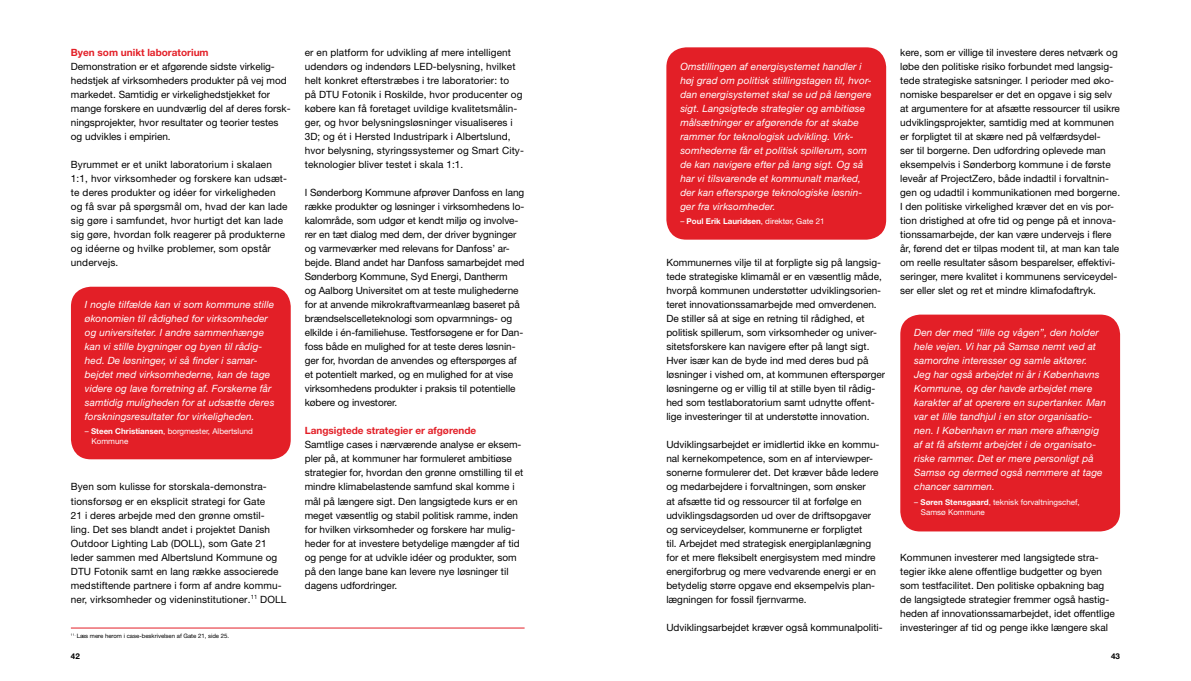
<style>
.page{position:relative;width:1191px;height:681px;background:#fff}
.page>*{position:absolute;margin:0;border:0;box-sizing:border-box;transform-origin:0 0}
.t1{font:10px/14px "Helvetica Neue LT";color:#000}
.t2{font:italic 10px/14px "Helvetica Neue LT";letter-spacing:.01em;color:#fff}
.t3{font:700 10px "Helvetica Neue LT";color:#e31f27}
.t4{font:8px/10px "Helvetica Neue LT";color:#fff}
.t5{font:700 8px "Helvetica Neue LT";color:#000}
.t6{font:6px "Helvetica Neue LT";color:#000}
.s1{font-weight:700}
</style>
<div class="page">
<div style="left:900px;top:314px;width:220px;height:217px;background:#e31f27;border-radius:20px"></div>
<div style="left:666px;top:47px;width:220px;height:192px;background:#e31f27;border-radius:20px"></div>
<div style="left:71px;top:286px;width:220px;height:173px;background:#e31f27;border-radius:20px"></div>
<hr style="left:71px;top:627px;width:453px;height:1px;background:#e31f27">
<p class="t3" style="left:71px;top:46px;width:139px">Byen som unikt laboratorium</p>
<p class="t1" style="left:71px;top:59px;width:221px">Demonstration er et afgørende sidste virkelig&shy;hedstjek af virksomheders produkter på vej mod markedet. Samtidig er virkelighedstjekket for mange forskere en uundværlig del af deres forsk&shy;ningsprojekter, hvor resultater og teorier testes og udvikles i empirien.</p>
<p class="t1" style="left:71px;top:157px;width:218px">Byrummet er et unikt laboratorium i skalaen 1:1, hvor virksomheder og forskere kan udsæt&shy;te deres produkter og idéer for virkeligheden og få svar på spørgsmål om, hvad der kan lade sig gøre i samfundet, hvor hurtigt det kan lade sig gøre, hvordan folk reagerer på produkterne og idéerne og hvilke problemer, som opstår undervejs.</p>
<p class="t2" style="left:85px;top:297px;width:191px">I nogle tilfælde kan vi som kommune stille økonomien til rådighed for virksomheder og universiteter. I andre sammenhænge kan vi stille bygninger og byen til rådig&shy;hed. De løsninger, vi så finder i samar&shy;bejdet med virksomhederne, kan de tage videre og lave forretning af. Forskerne får samtidig muligheden for at udsætte deres forskningsresultater for virkeligheden.</p>
<p class="t4" style="left:92px;top:426px;width:163px;text-indent:-7px">– <span class="s1">Steen Christiansen</span>, borgmester, Albertslund<br>Kommune</p>
<p class="t1" style="left:71px;top:479px;width:217px">Byen som kulisse for storskala-demonstra&shy;tionsforsøg er en eksplicit strategi for Gate<br>21 i deres arbejde med den grønne omstil-<br>ling. Det ses blandt andet i projektet Danish Outdoor Lighting Lab (DOLL), som Gate 21 leder sammen med Albertslund Kommune og DTU Fotonik samt en lang række associerede medstiftende partnere i form af andre kommu&shy;ner, virksomheder og videninstitutioner.<sup>11</sup> DOLL</p>
<p class="t6" style="left:71px;top:632px;width:160px"><sup>11.</sup> Læs mere herom i case-beskrivelsen af Gate 21, side 25.</p>
<p class="t1" style="left:305px;top:45px;width:221px">er en platform for udvikling af mere intelligent udendørs og indendørs LED-belysning, hvilket helt konkret efterstræbes i tre laboratorier: to<br>på DTU Fotonik i Roskilde, hvor producenter og købere kan få foretaget uvildige kvalitetsmålin&shy;ger, og hvor belysningsløsninger visualiseres i 3D; og ét i Hersted Industripark i Albertslund, hvor belysning, styringssystemer og Smart City&shy;teknologier bliver testet i skala 1:1.</p>
<p class="t1" style="left:305px;top:185px;width:221px">I Sønderborg Kommune afprøver Danfoss en lang række produkter og løsninger i virksomhedens lo&shy;kalområde, som udgør et kendt miljø og involve&shy;rer en tæt dialog med dem, der driver bygninger og varmeværker med relevans for Danfoss’ ar&shy;bejde. Bland andet har Danfoss samarbejdet med Sønderborg Kommune, Syd Energi, Dantherm<br>og Aalborg Universitet om at teste mulighederne for at anvende mikrokraftvarmeanlæg baseret på brændselscelleteknologi som opvarmnings- og elkilde i én-familiehuse. Testforsøgene er for Dan&shy;foss både en mulighed for at teste deres løsnin&shy;ger for, hvordan de anvendes og efterspørges af et potentielt marked, og en mulighed for at vise virksomhedens produkter i praksis til potentielle købere og investorer.</p>
<p class="t3" style="left:305px;top:424px;width:173px">Langsigtede strategier er afgørende</p>
<p class="t1" style="left:305px;top:437px;width:220px">Samtlige cases i nærværende analyse er eksem&shy;pler på, at kommuner har formuleret ambitiøse strategier for, hvordan den grønne omstilling til et mindre klimabelastende samfund skal komme i mål på længere sigt. Den langsigtede kurs er en meget væsentlig og stabil politisk ramme, inden for hvilken virksomheder og forskere har mulig&shy;heder for at investere betydelige mængder af tid og penge for at udvikle idéer og produkter, som på den lange bane kan levere nye løsninger til dagens udfordringer.</p>
<p class="t2" style="left:680px;top:59px;width:193px">Omstillingen af energisystemet handler i høj grad om politisk stillingstagen til, hvor&shy;dan energisystemet skal se ud på længere sigt. Langsigtede strategier og ambitiøse målsætninger er afgørende for at skabe rammer for teknologisk udvikling. Virk&shy;somhederne får et politisk spillerum, som de kan navigere efter på lang sigt. Og så har vi tilsvarende et kommunalt marked, der kan efterspørge teknologiske løsnin&shy;ger fra virksomheder.</p>
<p class="t4" style="left:680px;top:216px;width:146px">– <span class="s1">Poul Erik Lauridsen</span>, direktør, Gate 21</p>
<p class="t1" style="left:666px;top:255px;width:220px">Kommunernes vilje til at forpligte sig på langsig&shy;tede strategiske klimamål er en væsentlig måde, hvorpå kommunen understøtter udviklingsorien&shy;teret innovationssamarbejde med omverdenen.<br>De stiller så at sige en retning til rådighed, et politisk spillerum, som virksomheder og univer&shy;sitetsforskere kan navigere efter på langt sigt.<br>Hver især kan de byde ind med deres bud på løsninger i vished om, at kommunen efterspørger løsningerne og er villig til at stille byen til rådig&shy;hed som testlaboratorium samt udnytte offent&shy;lige investeringer til at understøtte innovation.</p>
<p class="t1" style="left:666px;top:437px;width:215px">Udviklingsarbejdet er imidlertid ikke en kommu&shy;nal kernekompetence, som en af interviewper&shy;sonerne formulerer det. Det kræver både ledere og medarbejdere i forvaltningen, som ønsker<br>at afsætte tid og ressourcer til at forfølge en udviklingsdagsorden ud over de driftsopgaver og serviceydelser, kommunerne er forpligtet<br>til. Arbejdet med strategisk energiplanlægning for et mere fleksibelt energisystem med mindre energiforbrug og mere vedvarende energi er en betydelig større opgave end eksempelvis plan&shy;lægningen for fossil fjernvarme.</p>
<p class="t1" style="left:666px;top:619px;width:218px">Udviklingsarbejdet kræver også kommunalpoliti-</p>
<p class="t1" style="left:900px;top:45px;width:221px">kere, som er villige til investere deres netværk og løbe den politiske risiko forbundet med langsig&shy;tede strategiske satsninger. I perioder med øko&shy;nomiske besparelser er det en opgave i sig selv at argumentere for at afsætte ressourcer til usikre udviklingsprojekter, samtidig med at kommunen er forpligtet til at skære ned på velfærdsydel-<br>ser til borgerne. Den udfordring oplevede man eksempelvis i Sønderborg kommune i de første leveår af ProjectZero, både indadtil i forvaltnin&shy;gen og udadtil i kommunikationen med borgerne.<br>I den politiske virkelighed kræver det en vis por&shy;tion dristighed at ofre tid og penge på et innova&shy;tionssamarbejde, der kan være undervejs i flere år, førend det er tilpas modent til, at man kan tale om reelle resultater såsom besparelser, effektivi&shy;seringer, mere kvalitet i kommunens serviceydel&shy;ser eller slet og ret et mindre klimafodaftryk.</p>
<p class="t2" style="left:914px;top:325px;width:193px">Den der med “lille og vågen”, den holder hele vejen. Vi har på Samsø nemt ved at samordne interesser og samle aktører.<br>Jeg har også arbejdet ni år i Københavns Kommune, og der havde arbejdet mere karakter af at operere en supertanker. Man var et lille tandhjul i en stor organisatio&shy;nen. I København er man mere afhængig af at få afstemt arbejdet i de organisato&shy;riske rammer. Det er mere personligt på Samsø og dermed også nemmere at tage chancer sammen.</p>
<p class="t4" style="left:921px;top:496px;width:160px;text-indent:-7px">– <span class="s1">Søren Stensgaard</span>, teknisk forvaltningschef,<br>Samsø Kommune</p>
<p class="t1" style="left:900px;top:549px;width:216px">Kommunen investerer med langsigtede stra&shy;tegier ikke alene offentlige budgetter og byen som testfacilitet. Den politiske opbakning bag de langsigtede strategier fremmer også hastig&shy;heden af innovationssamarbejdet, idet offentlige investeringer af tid og penge ikke længere skal</p>
<p class="t5" style="left:71px;top:650px;width:11px">42</p>
<p class="t5" style="left:1111px;top:650px;width:11px">43</p>
</div>
